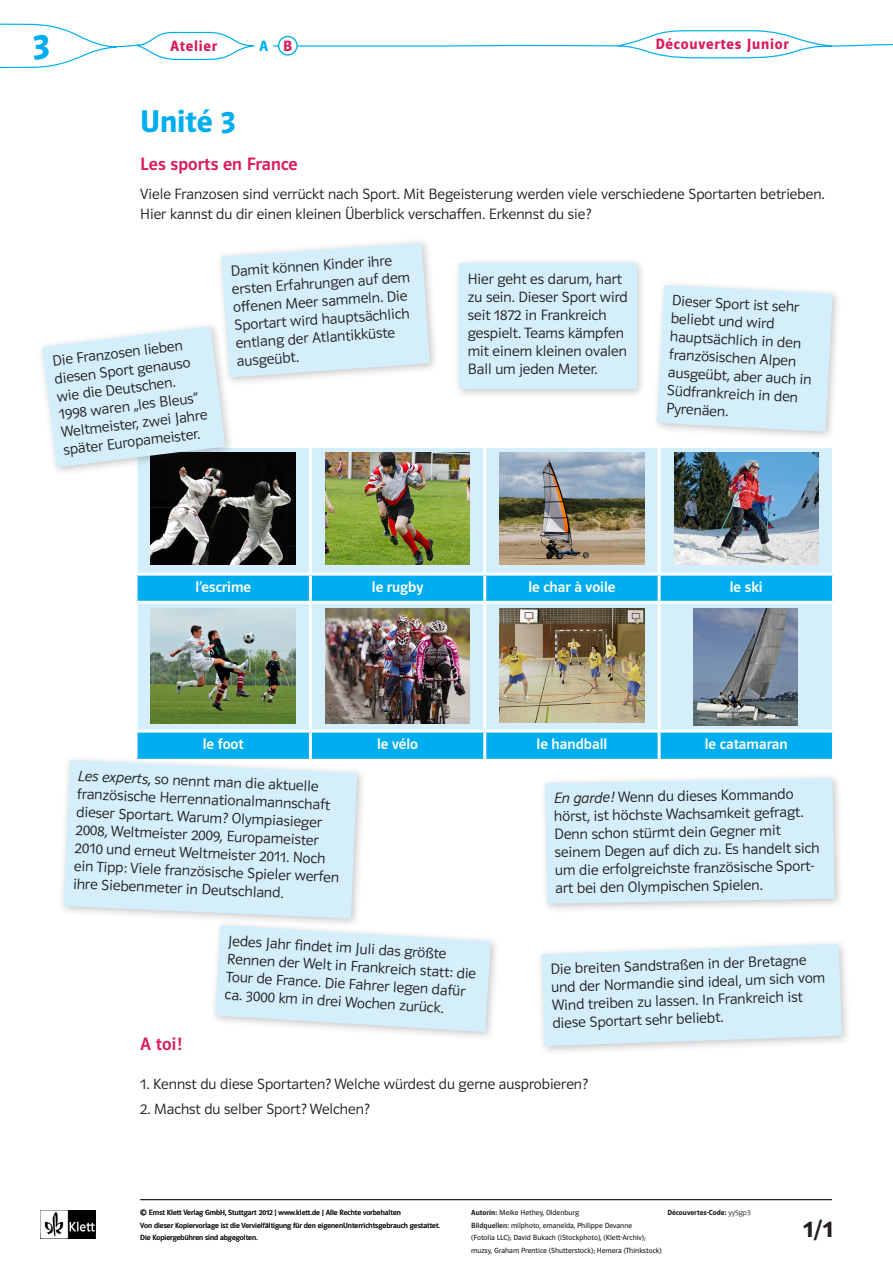
<style>
.page{position:relative;width:893px;height:1263px;background:#fff}
.page>*{position:absolute;margin:0;border:0;box-sizing:border-box;transform-origin:0 0}
.cda6_Kapitelnummer{font:36px "Polo ST11 K Hfett";color:#00aeef}
.t1{font:31.5px "Polo ST11 K Hfett";color:#00aeef}
.t2{font:24px "Polo ST11 K Hfett";color:#231f20}
.cda6_Titel_Aufgabe{font:18px "Polo ST11 K Krftg";letter-spacing:.005em;color:#d91a5b}
.cda6_Arbeitsanweisun{font:15px/18px "Polo ST11 K Leicht";color:#231f20}
.cda6_text{font:15px "Polo ST11 K Leicht";color:#231f20}
.t3{font:15px "Polo ST11 K Krftg";color:#fff}
.SB6_Kolumnentitel{font:15px "Polo ST11 K Hfett";letter-spacing:.05em;color:#d91a5b}
.SB6_Kolumnentitel-2{font:15px "Polo ST11 K Hfett";color:#00aeef}
.PDF{font:7.5px/12.8px "Polo ST11 K Buch";color:#231f20}
.PDF-2{font:7.5px "Polo ST11 K Hfett";color:#231f20}
.s1{font-family:"Polo ST11 K Leicht Kursiv"}
.s2{font-family:"Polo ST11 K Leicht"}
.s3{font-family:"Polo ST11 K Hfett"}
.s4{font-family:"Polo ST11 K Krftg"}
</style>
<div class="page">
<img style="left:40px;top:1210px;width:56px;height:28px">
<hr style="left:140px;top:1199px;width:692px;height:1px;background:#231f20">
<svg style="left:138px;top:448px;width:694px;height:125px;background:#d1ebf5"></svg>
<svg style="left:138px;top:576px;width:694px;height:183px;background:#58c7f1"></svg>
<hr style="left:309px;top:448px;width:3px;height:125px;background:#fff">
<hr style="left:483px;top:448px;width:3px;height:125px;background:#fff">
<hr style="left:658px;top:448px;width:3px;height:125px;background:#fff">
<hr style="left:309px;top:576px;width:3px;height:25px;background:#fff">
<hr style="left:483px;top:576px;width:3px;height:25px;background:#fff">
<hr style="left:658px;top:576px;width:3px;height:25px;background:#fff">
<hr style="left:135px;top:601px;width:175px;height:3px;background:#fff">
<hr style="left:310px;top:601px;width:175px;height:3px;background:#fff">
<hr style="left:309px;top:604px;width:3px;height:126px;background:#fff">
<hr style="left:485px;top:601px;width:174px;height:3px;background:#fff">
<hr style="left:483px;top:604px;width:3px;height:126px;background:#fff">
<hr style="left:659px;top:601px;width:176px;height:3px;background:#fff">
<hr style="left:658px;top:604px;width:3px;height:126px;background:#fff">
<hr style="left:135px;top:730px;width:175px;height:3px;background:#fff">
<hr style="left:310px;top:730px;width:175px;height:3px;background:#fff">
<hr style="left:309px;top:733px;width:3px;height:26px;background:#fff">
<hr style="left:485px;top:730px;width:174px;height:3px;background:#fff">
<hr style="left:483px;top:733px;width:3px;height:26px;background:#fff">
<hr style="left:659px;top:730px;width:176px;height:3px;background:#fff">
<hr style="left:658px;top:733px;width:3px;height:26px;background:#fff">
<img style="left:151px;top:467px;width:145px;height:97px">
<img style="left:325px;top:453px;width:145px;height:111px">
<img style="left:500px;top:452px;width:144px;height:112px">
<img style="left:674px;top:452px;width:145px;height:112px">
<img style="left:151px;top:608px;width:144px;height:116px">
<img style="left:325px;top:608px;width:145px;height:115px">
<img style="left:500px;top:608px;width:144px;height:114px">
<img style="left:694px;top:608px;width:103px;height:117px">
<div style="left:37px;top:321px;width:198px;height:156px;background:#231f20;opacity:.25"></div>
<div style="left:453px;top:257px;width:194px;height:143px;background:#231f20;opacity:.25"></div>
<div style="left:459px;top:264px;width:177px;height:125px;background:#d4effb"></div>
<div style="left:651px;top:279px;width:192px;height:163px;background:#231f20;opacity:.25"></div>
<svg style="left:657px;top:285px;width:176px;height:147px;background:#d6eef9"></svg>
<div style="left:216px;top:237px;width:224px;height:150px;background:#231f20;opacity:.25"></div>
<svg style="left:42px;top:243px;width:388px;height:224px"></svg>
<div style="left:58px;top:755px;width:309px;height:173px;background:#231f20;opacity:.25"></div>
<svg style="left:64px;top:760px;width:293px;height:158px;background:#d6effa"></svg>
<div style="left:536px;top:938px;width:316px;height:118px;background:#231f20;opacity:.25"></div>
<svg style="left:542px;top:944px;width:300px;height:102px;background:#d6eef9"></svg>
<div style="left:539px;top:772px;width:306px;height:141px;background:#231f20;opacity:.25"></div>
<div style="left:545px;top:778px;width:290px;height:126px;background:#d4effb"></div>
<div style="left:210px;top:919px;width:291px;height:123px;background:#231f20;opacity:.25"></div>
<svg style="left:215px;top:925px;width:276px;height:107px;background:#d9eff9"></svg>
<svg style="left:0;top:23px;width:893px;height:46px"></svg>
<svg style="left:279px;top:36px;width:18px;height:19px"></svg>
<div style="left:278px;top:36px;width:20px;height:20px;border:1px solid #00aeef;border-radius:50%"></div>
<div style="left:255px;top:36px;width:18px;height:19px;background:#fff;border-radius:50%"></div>
<p class="cda6_Kapitelnummer" style="left:33px;top:26px;width:19px">3</p>
<p class="SB6_Kolumnentitel" style="left:170px;top:38px;width:49px">Atelier</p>
<p class="SB6_Kolumnentitel-2" style="left:259px;top:37px;width:11px">A</p>
<p class="SB6_Kolumnentitel" style="left:283px;top:37px;width:11px">B</p>
<p class="SB6_Kolumnentitel" style="left:655px;top:36px;width:135px">Découvertes Junior</p>
<p class="t1" style="left:140px;top:103px;width:97px">Unité 3</p>
<p class="cda6_Titel_Aufgabe" style="left:140px;top:154px;width:159px">Les sports en France</p>
<p class="cda6_Arbeitsanweisun" style="left:140px;top:184px;width:686px;line-height:19.5px">Viele Franzosen sind verrückt nach Sport. Mit Begeisterung werden viele verschiedene Sportarten betrieben.<br>Hier kannst du dir einen kleinen Überblick verschaffen. Erkennst du sie?</p>
<p class="cda6_Arbeitsanweisun" style="left:51px;top:352px;width:149px;rotate:-7deg">Die Franzosen lieben diesen Sport genauso wie die Deutschen.<br>1998 waren „les Bleus“<br>Weltmeister, zwei Jahre später Europameister.</p>
<p class="cda6_Arbeitsanweisun" style="left:230px;top:262px;width:180px;rotate:-4deg">Damit können Kinder ihre ersten Erfahrungen auf dem offenen Meer sammeln. Die<br>Sportart wird hauptsächlich entlang der Atlantikküste ausgeübt.</p>
<p class="cda6_Arbeitsanweisun" style="left:468px;top:270px;width:162px">Hier geht es darum, hart zu sein. Dieser Sport wird seit 1872 in Frankreich gespielt. Teams kämpfen mit einem kleinen ovalen<br>Ball um jeden Meter.</p>
<p class="cda6_Arbeitsanweisun" style="left:672px;top:292px;width:145px;rotate:3deg">Dieser Sport ist sehr beliebt und wird hauptsächlich in den französischen Alpen ausgeübt, aber auch in<br>Südfrankreich in den<br>Pyrenäen.</p>
<p class="t3" style="left:195px;top:578px;width:57px">l’escrime</p>
<p class="t3" style="left:372px;top:578px;width:53px">le rugby</p>
<p class="t3" style="left:528px;top:578px;width:89px">le char à voile</p>
<p class="t3" style="left:730px;top:578px;width:34px">le ski</p>
<p class="t3" style="left:203px;top:735px;width:43px">le foot</p>
<p class="t3" style="left:377px;top:735px;width:43px">le vélo</p>
<p class="t3" style="left:537px;top:735px;width:72px">le handball</p>
<p class="t3" style="left:705px;top:735px;width:84px">le catamaran</p>
<p class="cda6_Arbeitsanweisun" style="left:79px;top:765px;width:268px;rotate:3deg"><span class="s1">Les experts,</span> so nennt man die aktuelle französische Herrennationalmannschaft dieser Sportart. Warum? Olympiasieger 2008, Weltmeister 2009, Europameister 2010 und erneut Weltmeister 2011. Noch ein Tipp: Viele französische Spieler werfen ihre Siebenmeter in Deutschland.</p>
<p class="cda6_Arbeitsanweisun" style="left:229px;top:931px;width:251px;rotate:4deg">Jedes Jahr fi ndet im Juli das größte Rennen der Welt in Frankreich statt: die Tour de France. Die Fahrer legen dafür ca. 3000 km in drei Wochen zurück.</p>
<p class="cda6_Arbeitsanweisun" style="left:554px;top:789px;width:266px;rotate:-1deg"><span class="s1">En garde!</span> Wenn du dieses Kommando hörst, ist höchste Wachsamkeit gefragt.<br>Denn schon stürmt dein Gegner mit seinem Degen auf dich zu. Es handelt sich um die erfolgreichste französische Sport&shy;art bei den Olympischen Spielen.</p>
<p class="cda6_Arbeitsanweisun" style="left:550px;top:960px;width:276px;rotate:-2deg">Die breiten Sandstraßen in der Bretagne und der Normandie sind ideal, um sich vom Wind treiben zu lassen. In Frankreich ist diese Sportart sehr beliebt.</p>
<p class="cda6_Titel_Aufgabe" style="left:140px;top:1034px;width:43px">A toi!</p>
<p class="cda6_text" style="left:140px;top:1075px;width:449px">1. Kennst du diese Sportarten? Welche würdest du gerne ausprobieren?</p>
<p class="cda6_text" style="left:140px;top:1101px;width:231px">2. Machst du selber Sport? Welchen?</p>
<p class="PDF" style="left:140px;top:1206px;width:262px">© Ernst Klett Verlag GmbH, Stuttgart 2012 | www.klett.de | Alle Rechte vorbehalten</p>
<p class="PDF" style="left:140px;top:1219px;width:301px">Von dieser Kopiervorlage ist die Vervielfältigung für den eigenenUnterrichtsgebrauch gestattet.<br>Die Kopiergebühren sind abgegolten.</p>
<p class="PDF-2" style="left:667px;top:1208px;width:85px">Découvertes-Code: <span class="s2">yy5gp3</span></p>
<p class="PDF" style="left:471px;top:1206px;width:192px"><span class="s3">Autorin:</span> Meike Hethey, Oldenburg<br><span class="s4">Bildquellen:</span> milphoto, emanelda, Philippe Devanne<br>(Fotolia LLC); David Bukach (iStockphoto), (Klett-Archiv); muzsy, Graham Prentice (Shutterstock); Hemera (Thinkstock)</p>
<p class="t2" style="left:803px;top:1216px;width:31px">1/1</p>
</div>
